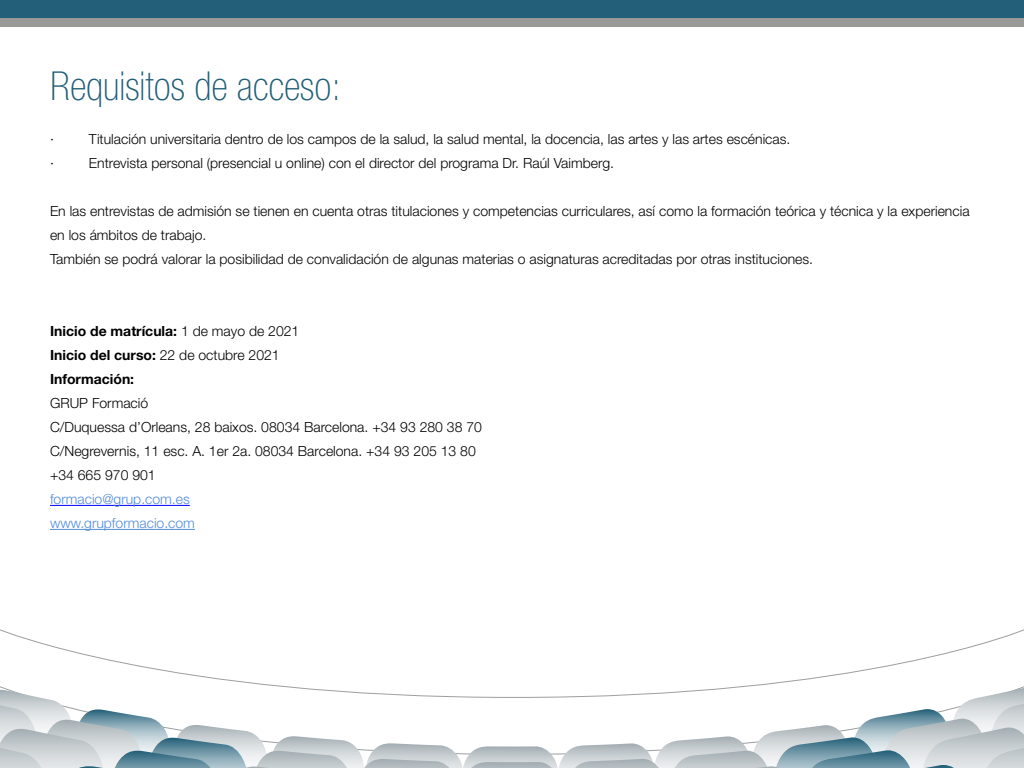
<style>
.page{position:relative;width:1024px;height:768px;background:#fff}
.page>*{position:absolute;margin:0;border:0;box-sizing:border-box;transform-origin:0 0}
.t1{font:100 condensed 40px "Helvetica Neue LT Std";color:#235f78}
.t2{font:300 14px/24px "Helvetica Neue LT Std";color:#000}
.t3{font:700 14px/24px "Helvetica Neue LT Std";color:#000}
.t4{font:300 14px/24px "Helvetica Neue LT Std";color:#548dd4}
.s1{font-weight:300}
</style>
<div class="page">
<div style="left:0;top:0;width:1024px;height:18px;background:#235f78"></div>
<div style="left:0;top:18px;width:1024px;height:9px;background:#999997"></div>
<svg style="left:0;top:629px;width:1024px;height:59px"></svg>
<svg style="left:0;top:688px;width:1024px;height:80px"></svg>
<hr style="left:50px;top:505px;width:140px;height:1px;background:#00f">
<hr style="left:50px;top:529px;width:145px;height:1px;background:#548dd4">
<h1 class="t1" style="left:50px;top:63px;width:293px">Requisitos de acceso:</h1>
<p class="t2" style="left:50px;top:127px;width:5px">·</p>
<p class="t2" style="left:89px;top:127px;width:703px">Titulación universitaria dentro de los campos de la salud, la salud mental, la docencia, las artes y las artes escénicas.</p>
<p class="t2" style="left:50px;top:151px;width:5px">·</p>
<p class="t2" style="left:89px;top:151px;width:527px">Entrevista personal (presencial u online) con el director del programa Dr. Raúl Vaimberg.</p>
<p class="t2" style="left:50px;top:199px;width:921px">En las entrevistas de admisión se tienen en cuenta otras titulaciones y competencias curriculares, así como la formación teórica y técnica y la experiencia en los ámbitos de trabajo.<br>También se podrá valorar la posibilidad de convalidación de algunas materias o asignaturas acreditadas por otras instituciones.</p>
<p class="t3" style="left:50px;top:319px;width:251px">Inicio de matrícula: <span class="s1">1 de mayo de 2021<br></span>Inicio del curso: <span class="s1">22 de octubre 2021<br></span>Información:</p>
<p class="t2" style="left:50px;top:391px;width:433px">GRUP Formació<br>C/Duquessa d’Orleans, 28 baixos. 08034 Barcelona. +34 93 280 38 70<br>C/Negrevernis, 11 esc. A. 1er 2a. 08034 Barcelona. +34 93 205 13 80 +34 665 970 901</p>
<p class="t4" style="left:50px;top:487px;width:146px">formacio@grup.com.es www.grupformacio.com</p>
</div>
